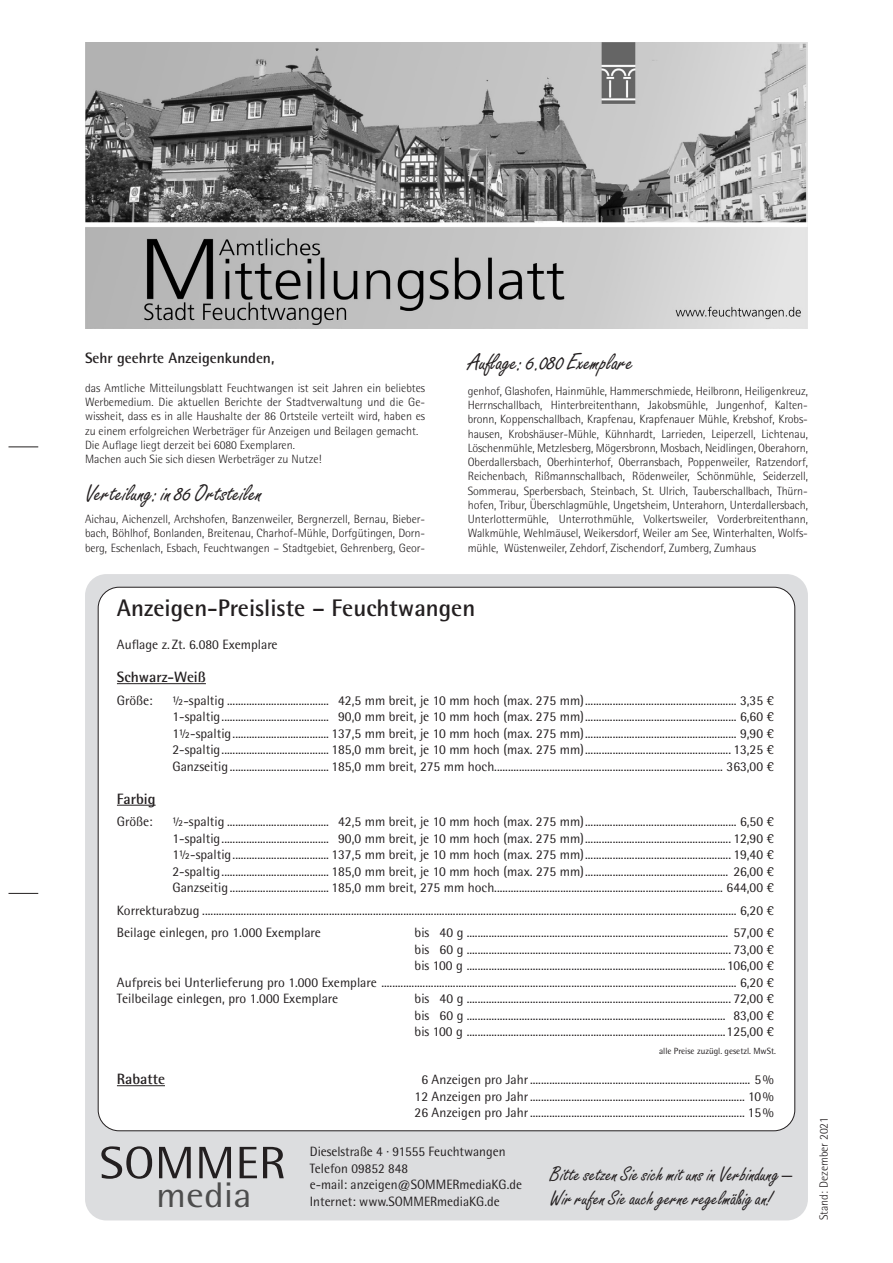
<style>
.page{position:relative;width:893px;height:1263px;background:#fff}
.page>*{position:absolute;margin:0;border:0;box-sizing:border-box;transform-origin:0 0}
.t1{font:45.45px "Rotis Semi Sans";color:#231f20;scale:1.11 1}
.t2{font:35.7px "Rotis Semi Sans";color:#4d4d4d;scale:1.11 1}
.t3{font:24px "Freestyle Script Std";color:#231f20}
.t4{font:700 24px "Rotis Semi Sans Std";color:#231f20}
.t5{font:21px/24px "Freestyle Script Std";color:#231f20}
.t6{font:700 15px "Rotis Semi Sans Std";color:#231f20}
.t7{font:13.5px/16.5px "Rotis Semi Sans Std";color:#231f20;text-align:justify}
.t8{font:300 12px/14.2px "Rotis Semi Sans Std";color:#231f20;text-align:justify}
.t9{font:9px "Rotis Semi Sans Std";color:#231f20}
</style>
<div class="page">
<img style="left:85px;top:43px;width:723px;height:286px">
<div style="left:85px;top:574px;width:723px;height:646px;background:#dcdddf;border-radius:21px"></div>
<div style="left:98px;top:587px;width:697px;height:544px;background:#fff;border-radius:21px"></div>
<hr style="left:117px;top:683px;width:89px;height:1px;background:#231f20">
<hr style="left:117px;top:805px;width:39px;height:1px;background:#231f20">
<hr style="left:117px;top:1085px;width:48px;height:1px;background:#231f20">
<svg style="left:9px;top:446px;width:29px;height:1px"></svg>
<svg style="left:9px;top:893px;width:29px;height:1px"></svg>
<p class="t6" style="left:85px;top:349px;width:191px">Sehr geehrte Anzeigenkunden,</p>
<p class="t8" style="left:85px;top:381px;width:342px;text-align:left">das Amtliche Mitteilungsblatt Feuchtwangen ist seit Jahren ein beliebtes Werbemedium. Die aktuellen Berichte der Stadtverwaltung und die Ge&shy;wissheit, dass es in alle Haushalte der 86 Ortsteile verteilt wird, haben es zu einem erfolgreichen Werbeträger für Anzeigen und Beilagen gemacht.<br>Die Auflage liegt derzeit bei 6080 Exemplaren.<br>Machen auch Sie sich diesen Werbeträger zu Nutze!</p>
<h3 class="t3" style="left:85px;top:479px;width:178px">Verteilung: in 86 Ortsteilen</h3>
<p class="t8" style="left:85px;top:512px;width:342px">Aichau, Aichenzell, Archshofen, Banzenweiler, Bergnerzell, Bernau, Bieber&shy;bach, Böhlhof, Bonlanden, Breitenau, Charhof-Mühle, Dorfgütingen, Dorn&shy;berg, Eschenlach, Esbach, Feuchtwangen – Stadtgebiet, Gehrenberg, Geor-</p>
<h3 class="t3" style="left:468px;top:348px;width:166px">Auflage: 6.080 Exemplare</h3>
<p class="t8" style="left:468px;top:384px;width:342px">genhof, Glashofen, Hainmühle, Hammerschmiede, Heilbronn, Heiligenkreuz, Herrnschallbach, Hinterbreitenthann, Jakobsmühle, Jungenhof, Kalten&shy;bronn, Koppenschallbach, Krapfenau, Krapfenauer Mühle, Krebshof, Krobs&shy;hausen, Krobshäuser-Mühle, Kühnhardt, Larrieden, Leiperzell, Lichtenau, Löschenmühle, Metzlesberg, Mögersbronn, Mosbach, Neidlingen, Oberahorn, Oberdallersbach, Oberhinterhof, Oberransbach, Poppenweiler, Ratzendorf, Reichenbach, Rißmannschallbach, Rödenweiler, Schönmühle, Seiderzell, Sommerau, Sperbersbach, Steinbach, St. Ulrich, Tauberschallbach, Thürn&shy;hofen, Tribur, Überschlagmühle, Ungetsheim, Unterahorn, Unterdallersbach, Unterlottermühle, Unterrothmühle, Volkertsweiler, Vorderbreitenthann, Walkmühle, Wehlmäusel, Weikersdorf, Weiler am See, Winterhalten, Wolfs&shy;mühle, Wüstenweiler, Zehdorf, Zischendorf, Zumberg, Zumhaus</p>
<h3 class="t4" style="left:117px;top:593px;width:360px">Anzeigen-Preisliste – Feuchtwangen</h3>
<p class="t7" style="left:117px;top:636px;width:162px">Auflage z. Zt. 6.080 Exemplare</p>
<p class="t6" style="left:117px;top:668px;width:90px">Schwarz-Weiß</p>
<p class="t7" style="left:117px;top:692px;width:37px">Größe:</p>
<p class="t7" style="left:172px;top:692px;width:603px">½-spaltig ..................................... 42,5 mm breit, je 10 mm hoch (max. 275 mm)....................................................... 3,35 € 1-spaltig....................................... 90,0 mm breit, je 10 mm hoch (max. 275 mm)....................................................... 6,60 € 1½-spaltig................................... 137,5 mm breit, je 10 mm hoch (max. 275 mm)....................................................... 9,90 € 2-spaltig....................................... 185,0 mm breit, je 10 mm hoch (max. 275 mm)..................................................... 13,25 € Ganzseitig.................................... 185,0 mm breit, 275 mm hoch................................................................................... 363,00 €</p>
<p class="t6" style="left:117px;top:789px;width:40px">Farbig</p>
<p class="t7" style="left:117px;top:813px;width:37px">Größe:</p>
<p class="t7" style="left:172px;top:813px;width:603px">½-spaltig ..................................... 42,5 mm breit, je 10 mm hoch (max. 275 mm)....................................................... 6,50 € 1-spaltig....................................... 90,0 mm breit, je 10 mm hoch (max. 275 mm)..................................................... 12,90 € 1½-spaltig................................... 137,5 mm breit, je 10 mm hoch (max. 275 mm)..................................................... 19,40 € 2-spaltig....................................... 185,0 mm breit, je 10 mm hoch (max. 275 mm).................................................... 26,00 € Ganzseitig.................................... 185,0 mm breit, 275 mm hoch................................................................................... 644,00 €</p>
<p class="t7" style="left:117px;top:899px;width:658px;line-height:22.5px">Korrekturabzug .................................................................................................................................................................................................. 6,20 €<br>Beilage einlegen, pro 1.000 Exemplare</p>
<p class="t7" style="left:415px;top:924px;width:361px">bis 40 g ............................................................................................... 57,00 €</p>
<p class="t7" style="left:415px;top:941px;width:361px">bis 60 g ................................................................................................ 73,00 €</p>
<p class="t7" style="left:415px;top:957px;width:361px">bis 100 g ..............................................................................................106,00 €</p>
<p class="t7" style="left:117px;top:974px;width:658px">Aufpreis bei Unterlieferung pro 1.000 Exemplare ................................................................................................................................. 6,20 €</p>
<p class="t7" style="left:117px;top:990px;width:223px">Teilbeilage einlegen, pro 1.000 Exemplare</p>
<p class="t7" style="left:415px;top:990px;width:361px">bis 40 g ................................................................................................ 72,00 € bis 60 g .............................................................................................. 83,00 € bis 100 g ..............................................................................................125,00 €</p>
<p class="t9" style="left:659px;top:1046px;width:119px">alle Preise zuzügl. gesetzl. MwSt.</p>
<p class="t6" style="left:117px;top:1070px;width:50px">Rabatte</p>
<p class="t7" style="left:415px;top:1071px;width:361px;text-align:center">6 Anzeigen pro Jahr................................................................................ 5%<br>12 Anzeigen pro Jahr.............................................................................. 10%<br>26 Anzeigen pro Jahr.............................................................................. 15%</p>
<h1 class="t1" style="left:99px;top:1136px;width:170px">SOMMER</h1>
<h2 class="t2" style="left:156px;top:1173px;width:88px">media</h2>
<p class="t7" style="left:310px;top:1143px;width:214px;text-align:left">Dieselstraße 4 · 91555 Feuchtwangen<br>Telefon 09852 848<br>e-mail: anzeigen@SOMMERmediaKG.de<br>Internet: www.SOMMERmediaKG.de</p>
<h3 class="t5" style="left:550px;top:1162px;width:244px">Bitte setzen Sie sich mit uns in Verbindung –<br>Wir rufen Sie auch gerne regelmäßig an!</h3>
<p class="t8" style="left:816px;top:1220px;width:105px;rotate:-90deg">Stand: Dezember 2021</p>
</div>
